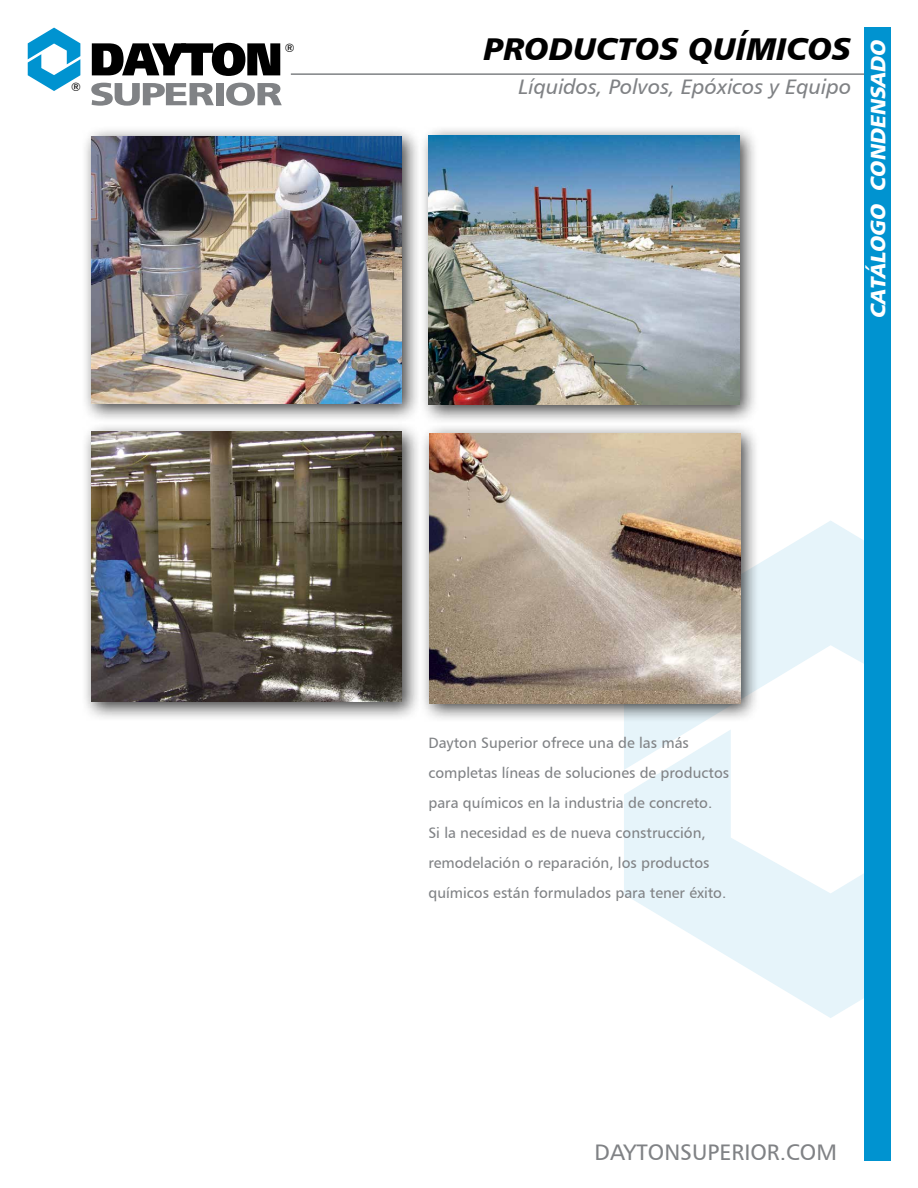
<style>
.page{position:relative;width:918px;height:1188px;background:#fff}
.page>*{position:absolute;margin:0;border:0;box-sizing:border-box;transform-origin:0 0}
.t1{font:31.5px "Humanist 777 BT Black Italic B";color:#000}
.t2{font:22.5px "Humanist 777 BT Roman B";color:#808285}
.t3{font:21px "Humanist 777 BT Italic B";color:#808285}
.t4{font:italic 21px "Humanist 777 BT Black B";color:#fff}
.t5{font:15px/30px "Humanist 777 BT Roman B";color:#808285}
.t6{font:11.7px "Humanist 777 BT Roman B";color:#000}
</style>
<div class="page">
<svg style="left:624px;top:770px;width:240px;height:248px;fill:#e6f4fa"></svg>
<svg style="left:624px;top:521px;width:240px;height:249px;fill:#e6f4fa"></svg>
<svg style="left:92px;top:43px;width:188px;height:33px"></svg>
<svg style="left:28px;top:28px;width:52px;height:63px"></svg>
<svg style="left:91px;top:83px;width:123px;height:23px"></svg>
<div style="left:216px;top:83px;width:8px;height:22px;background:#808285"></div>
<svg style="left:226px;top:83px;width:56px;height:23px"></svg>
<hr style="left:291px;top:73px;width:576px;height:2px;background:#808285">
<div style="left:864px;top:27px;width:27px;height:1134px;background:#0093d0"></div>
<div style="left:418px;top:125px;width:342px;height:300px;background:#000;opacity:.75"></div>
<img style="left:429px;top:135px;width:310px;height:270px">
<div style="left:419px;top:423px;width:341px;height:300px;background:#000;opacity:.75"></div>
<img style="left:430px;top:433px;width:310px;height:270px">
<div style="left:81px;top:421px;width:341px;height:301px;background:#000;opacity:.75"></div>
<img style="left:91px;top:432px;width:311px;height:270px">
<div style="left:81px;top:126px;width:341px;height:298px;background:#000;opacity:.75"></div>
<img style="left:91px;top:136px;width:311px;height:268px">
<p class="t6" style="left:71px;top:80px;width:11px">®</p>
<p class="t6" style="left:285px;top:41px;width:11px">®</p>
<h1 class="t1" style="left:484px;top:28px;width:369px">PRODUCTOS QUÍMICOS</h1>
<h3 class="t3" style="left:519px;top:74px;width:334px">Líquidos, Polvos, Epóxicos y Equipo</h3>
<h3 class="t4" style="left:865px;top:319px;width:284px;rotate:-90deg">CATÁLOGO CONDENSADO</h3>
<p class="t5" style="left:428px;top:728px;width:302px">Dayton Superior ofrece una de las más completas líneas de soluciones de productos para químicos en la industria de concreto.<br>Si la necesidad es de nueva construcción, remodelación o reparación, los productos químicos están formulados para tener éxito.</p>
<h2 class="t2" style="left:595px;top:1138px;width:244px">DAYTONSUPERIOR.COM</h2>
</div>
